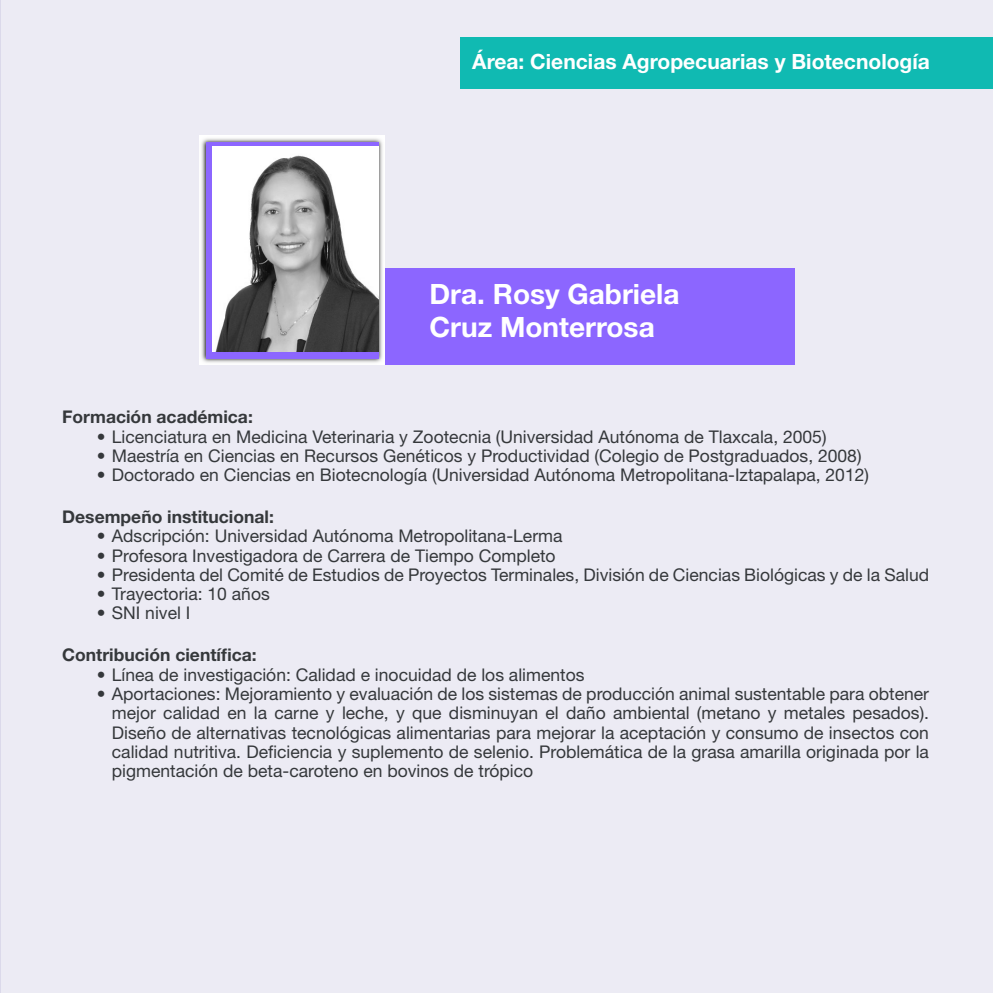
<style>
.page{position:relative;width:993px;height:993px;background:#fff}
.page>*{position:absolute;margin:0;border:0;box-sizing:border-box;transform-origin:0 0}
.BLANCO3{font:700 28px "Helvetica Neue LT Std";color:#fff}
.t1{font:700 21px "Helvetica Neue LT Std";color:#fff}
.t2{font:17.5px/19.2px "Helvetica Neue LT Std";color:#35383b;text-align:justify}
.Párrafo_de_lista{font:700 17.5px "Helvetica Neue LT Std";color:#35383b}
.tit3{font:700 17.5px "Helvetica Neue LT Std";color:#35383b}
</style>
<div class="page">
<div style="left:0;top:0;width:992px;height:992px;background:#ecebf4"></div>
<div style="left:460px;top:37px;width:532px;height:51px;background:#10bab2"></div>
<div style="left:384px;top:268px;width:410px;height:97px;background:#8c66ff"></div>
<img style="left:199px;top:135px;width:185px;height:230px">
<div style="left:206px;top:142px;width:172px;height:216px;background:#8c66ff"></div>
<img style="left:212px;top:147px;width:166px;height:204px">
<p class="t1" style="left:472px;top:49px;width:459px">Área: Ciencias Agropecuarias y Biotecnología</p>
<p class="BLANCO3" style="left:429px;top:276px;width:251px">Dra. Rosy Gabriela</p>
<p class="BLANCO3" style="left:429px;top:310px;width:227px">Cruz Monterrosa</p>
<p class="tit3" style="left:62px;top:406px;width:192px">Formación académica:</p>
<p class="t2" style="left:97px;top:426px;width:730px">• Licenciatura en Medicina Veterinaria y Zootecnia (Universidad Autónoma de Tlaxcala, 2005)</p>
<p class="t2" style="left:97px;top:445px;width:765px">• Maestría en Ciencias en Recursos Genéticos y Productividad (Colegio de Postgraduados, 2008)</p>
<p class="t2" style="left:97px;top:465px;width:773px">• Doctorado en Ciencias en Biotecnología (Universidad Autónoma Metropolitana-Iztapalapa, 2012)</p>
<p class="Párrafo_de_lista" style="left:62px;top:506px;width:213px">Desempeño institucional:</p>
<p class="t2" style="left:97px;top:526px;width:467px">• Adscripción: Universidad Autónoma Metropolitana-Lerma</p>
<p class="t2" style="left:97px;top:545px;width:460px">• Profesora Investigadora de Carrera de Tiempo Completo</p>
<p class="t2" style="left:97px;top:564px;width:833px">• Presidenta del Comité de Estudios de Proyectos Terminales, División de Ciencias Biológicas y de la Salud</p>
<p class="t2" style="left:97px;top:584px;width:174px">• Trayectoria: 10 años</p>
<p class="t2" style="left:97px;top:603px;width:95px">• SNI nivel I</p>
<p class="Párrafo_de_lista" style="left:62px;top:644px;width:196px">Contribución científica:</p>
<p class="t2" style="left:97px;top:664px;width:489px">• Línea de investigación: Calidad e inocuidad de los alimentos</p>
<p class="t2" style="left:112px;top:683px;width:818px;text-indent:-15px">• Aportaciones: Mejoramiento y evaluación de los sistemas de producción animal sustentable para obtener mejor calidad en la carne y leche, y que disminuyan el daño ambiental (metano y metales pesados).<br>Diseño de alternativas tecnológicas alimentarias para mejorar la aceptación y consumo de insectos con calidad nutritiva. Deficiencia y suplemento de selenio. Problemática de la grasa amarilla originada por la pigmentación de beta-caroteno en bovinos de trópico</p>
</div>
